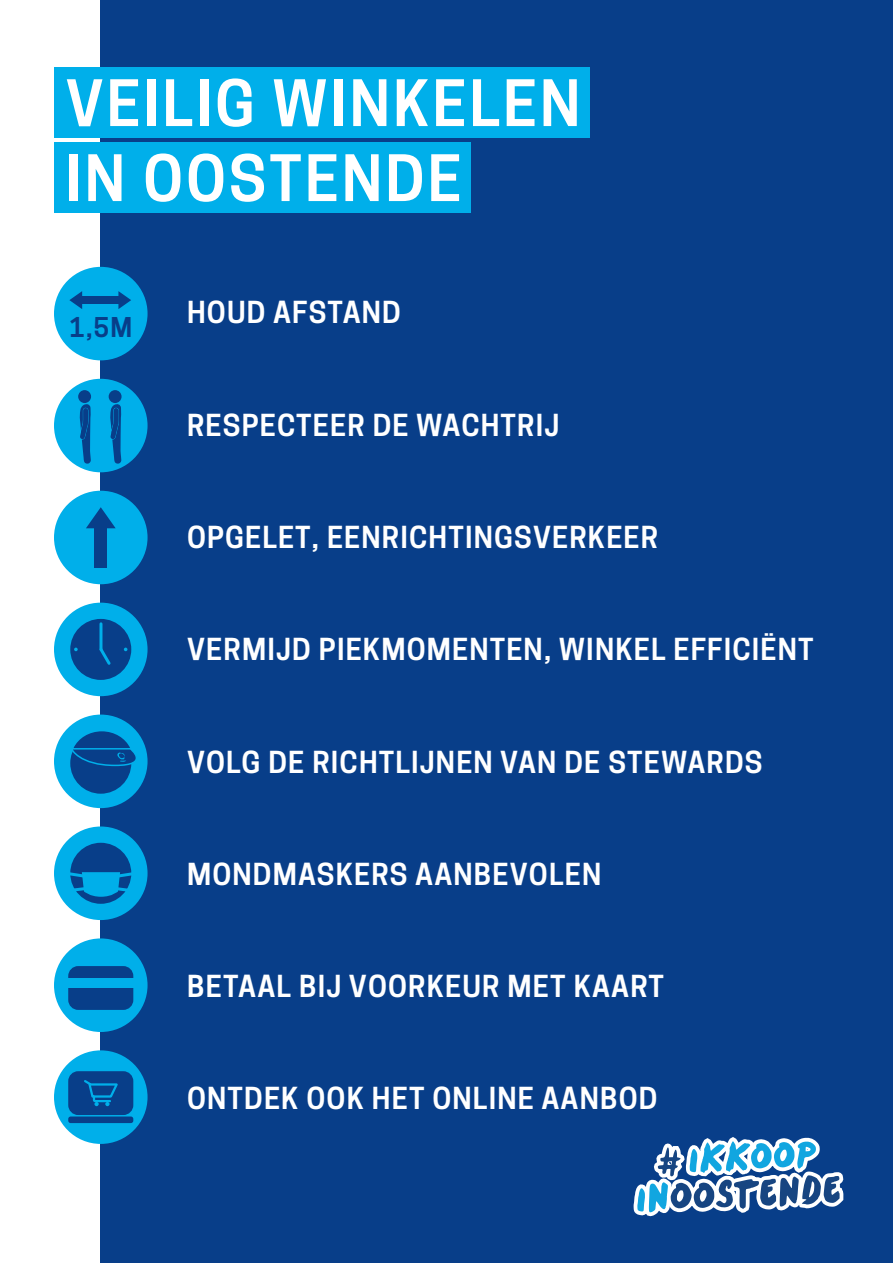
<style>
.page{position:relative;width:893px;height:1263px;background:#fff}
.page>*{position:absolute;margin:0;border:0;box-sizing:border-box;transform-origin:0 0}
.t1{font:600 60px "Cooper Hewitt";letter-spacing:.05em;color:#fff}
.t2{font:600 28.5px "Cooper Hewitt";letter-spacing:.04em;color:#fff}
.t3{font:600 25.65px "Cooper Hewitt";color:#083e89}
</style>
<div class="page">
<div style="left:101px;top:0;width:792px;height:1263px;background:#083e89"></div>
<div style="left:54px;top:67px;width:536px;height:70px;background:#00afea"></div>
<div style="left:54px;top:142px;width:417px;height:71px;background:#00afea"></div>
<svg style="left:634px;top:1137px;width:209px;height:79px"></svg>
<div style="left:54px;top:267px;width:94px;height:93px;background:#00afea;border-radius:50%"></div>
<div style="left:76px;top:296px;width:49px;height:8px;background:#083e89"></div>
<svg style="left:118px;top:291px;width:13px;height:18px"></svg>
<svg style="left:69px;top:291px;width:13px;height:18px"></svg>
<div style="left:54px;top:491px;width:94px;height:93px;background:#00afea;border-radius:50%"></div>
<div style="left:95px;top:518px;width:12px;height:50px;background:#083e89"></div>
<svg style="left:86px;top:507px;width:30px;height:21px"></svg>
<div style="left:54px;top:938px;width:94px;height:94px;background:#00afea;border-radius:50%"></div>
<div style="left:70px;top:967px;width:62px;height:41px;background:#083e89;border-radius:9px"></div>
<div style="left:68px;top:966px;width:65px;height:44px;border:3px solid #083e89;border-radius:9px"></div>
<div style="left:63px;top:978px;width:77px;height:10px;background:#00afea"></div>
<div style="left:54px;top:826px;width:94px;height:94px;background:#00afea;border-radius:50%"></div>
<div style="left:72px;top:844px;width:58px;height:58px;background:#083e89;border-radius:50%"></div>
<div style="left:70px;top:843px;width:61px;height:61px;border:3px solid #083e89;border-radius:50%"></div>
<svg style="left:70px;top:870px;width:62px;height:27px"></svg>
<div style="left:54px;top:1050px;width:94px;height:94px;background:#00afea;border-radius:50%"></div>
<div style="left:70px;top:1073px;width:62px;height:40px;background:#083e89;border-radius:9px"></div>
<div style="left:68px;top:1071px;width:65px;height:44px;border:3px solid #083e89;border-radius:9px"></div>
<div style="left:68px;top:1116px;width:65px;height:7px;background:#083e89;border-radius:2px"></div>
<svg style="left:84px;top:1080px;width:34px;height:26px"></svg>
<div style="left:54px;top:379px;width:94px;height:93px;background:#00afea;border-radius:50%"></div>
<svg style="left:80px;top:404px;width:11px;height:60px"></svg>
<div style="left:78px;top:390px;width:13px;height:13px;background:#083e89;border-radius:50%"></div>
<svg style="left:110px;top:404px;width:11px;height:60px"></svg>
<div style="left:109px;top:390px;width:13px;height:13px;background:#083e89;border-radius:50%"></div>
<div style="left:54px;top:603px;width:94px;height:93px;background:#00afea;border-radius:50%"></div>
<div style="left:72px;top:620px;width:58px;height:58px;background:#083e89;border-radius:50%"></div>
<div style="left:70px;top:619px;width:61px;height:61px;border:3px solid #083e89;border-radius:50%"></div>
<svg style="left:74px;top:648px;width:4px;height:3px"></svg>
<hr style="left:99px;top:624px;width:3px;height:25px;background:#00afea">
<svg style="left:99px;top:645px;width:14px;height:31px"></svg>
<div style="left:54px;top:714px;width:94px;height:94px;background:#00afea;border-radius:50%"></div>
<svg style="left:70px;top:731px;width:78px;height:64px"></svg>
<p class="t1" style="left:66px;top:68px;width:516px">VEILIG WINKELEN</p>
<p class="t1" style="left:66px;top:143px;width:397px">IN OOSTENDE</p>
<p class="t3" style="left:69px;top:313px;width:64px">1,5M</p>
<p class="t2" style="left:187px;top:296px;width:215px">HOUD AFSTAND</p>
<p class="t2" style="left:187px;top:408px;width:374px">RESPECTEER DE WACHTRIJ</p>
<p class="t2" style="left:187px;top:520px;width:473px">OPGELET, EENRICHTINGSVERKEER</p>
<p class="t2" style="left:187px;top:633px;width:628px">VERMIJD PIEKMOMENTEN, WINKEL EFFICIËNT</p>
<p class="t2" style="left:187px;top:745px;width:577px">VOLG DE RICHTLIJNEN VAN DE STEWARDS</p>
<p class="t2" style="left:187px;top:857px;width:416px">MONDMASKERS AANBEVOLEN</p>
<p class="t2" style="left:187px;top:969px;width:478px">BETAAL BIJ VOORKEUR MET KAART</p>
<p class="t2" style="left:187px;top:1082px;width:472px">ONTDEK OOK HET ONLINE AANBOD</p>
</div>
